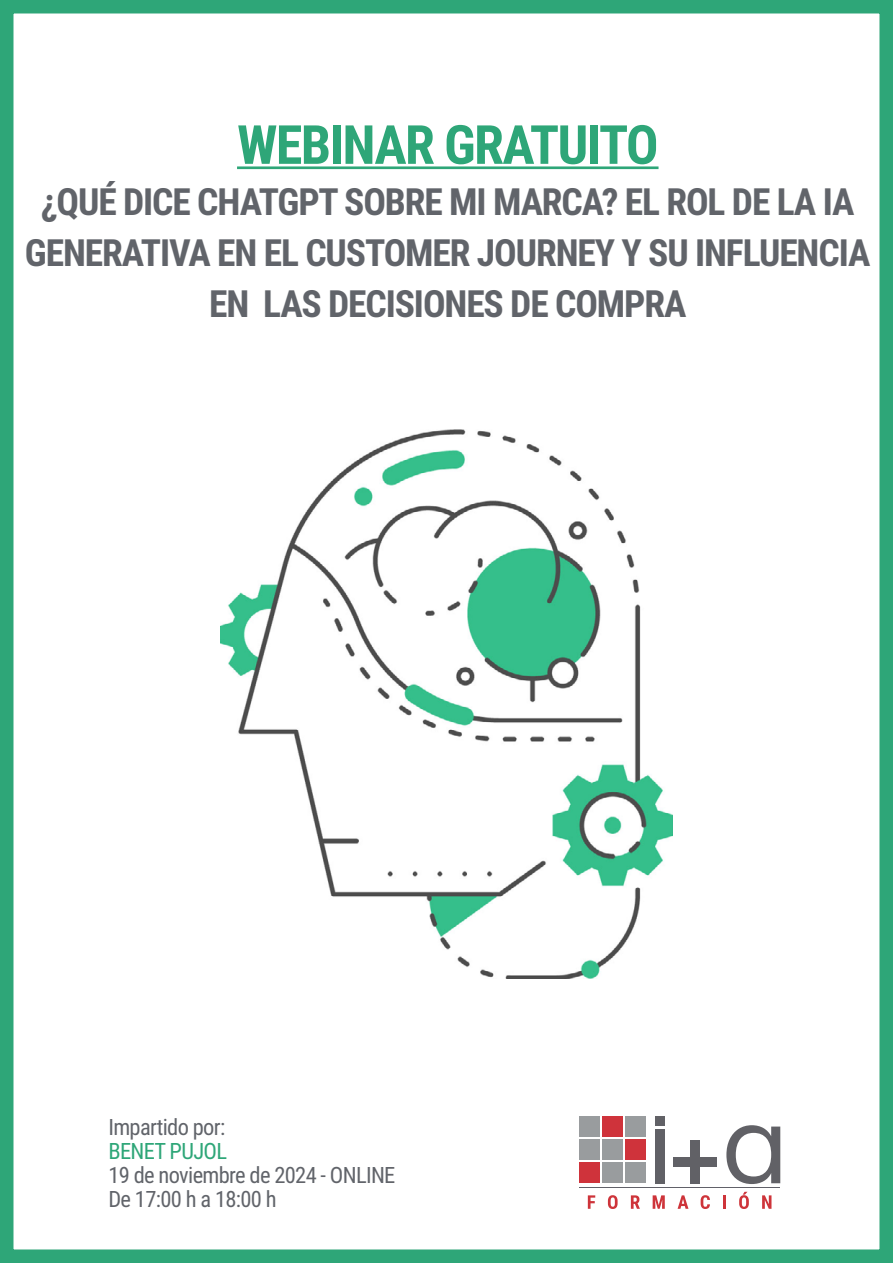
<style>
.page{position:relative;width:893px;height:1263px;background:#fff}
.page>*{position:absolute;margin:0;border:0;box-sizing:border-box;transform-origin:0 0}
.t1{font:700 54px "Roboto Condensed";letter-spacing:-.03em;color:#2ea678}
.t2{font:700 37.5px/51px "Roboto Condensed";letter-spacing:-.03em;color:#61646a;text-align:center}
.t3{font:22.5px/24px "Roboto Condensed";letter-spacing:-.03em;color:#61646a}
.t4{font:22.5px "Roboto Condensed";letter-spacing:-.03em;color:#2ea678}
</style>
<div class="page">
<div style="left:0;top:0;width:893px;height:1263px;border:14px solid #2ea678"></div>
<svg style="left:588px;top:1195px;width:7px;height:14px"></svg>
<svg style="left:608px;top:1195px;width:10px;height:14px"></svg>
<svg style="left:631px;top:1195px;width:9px;height:14px"></svg>
<svg style="left:653px;top:1195px;width:12px;height:14px"></svg>
<svg style="left:678px;top:1195px;width:10px;height:14px"></svg>
<svg style="left:701px;top:1195px;width:9px;height:14px"></svg>
<hr style="left:723px;top:1195px;width:3px;height:14px;background:#ce343a">
<svg style="left:739px;top:1192px;width:10px;height:17px"></svg>
<svg style="left:762px;top:1195px;width:9px;height:14px"></svg>
<div style="left:655px;top:1129px;width:10px;height:54px;background:#616166"></div>
<div style="left:655px;top:1116px;width:10px;height:10px;background:#616166"></div>
<svg style="left:726px;top:1125px;width:54px;height:59px"></svg>
<div style="left:690px;top:1140px;width:10px;height:44px;background:#616166"></div>
<div style="left:673px;top:1157px;width:43px;height:10px;background:#616166"></div>
<div style="left:579px;top:1139px;width:21px;height:21px;background:#999c9e"></div>
<div style="left:602px;top:1162px;width:21px;height:21px;background:#999c9e"></div>
<div style="left:602px;top:1139px;width:21px;height:21px;background:#999c9e"></div>
<div style="left:602px;top:1116px;width:21px;height:21px;background:#cf333b"></div>
<div style="left:625px;top:1139px;width:21px;height:21px;background:#cf333b"></div>
<div style="left:579px;top:1116px;width:21px;height:21px;background:#999c9e"></div>
<div style="left:579px;top:1162px;width:21px;height:21px;background:#cf333b"></div>
<div style="left:625px;top:1162px;width:21px;height:21px;background:#999c9e"></div>
<div style="left:625px;top:1116px;width:21px;height:21px;background:#999c9e"></div>
<hr style="left:579px;top:1187px;width:201px;height:1px;background:#616169">
<img style="left:220px;top:429px;width:453px;height:549px">
<hr style="left:237px;top:166px;width:421px;height:3px;background:#2ea678">
<h1 class="t1" style="left:237px;top:107px;width:423px">WEBINAR GRATUITO</h1>
<p class="t2" style="left:25px;top:175px;width:847px">¿QUÉ DICE CHATGPT SOBRE MI MARCA? EL ROL DE LA IA<br>GENERATIVA EN EL CUSTOMER JOURNEY Y SU INFLUENCIA<br>EN LAS DECISIONES DE COMPRA</p>
<p class="t3" style="left:108px;top:1114px;width:118px">Impartido por:</p>
<p class="t4" style="left:108px;top:1135px;width:120px">BENET PUJOL</p>
<p class="t3" style="left:108px;top:1162px;width:289px">19 de noviembre de 2024 - ONLINE<br>De 17:00 h a 18:00 h</p>
</div>
